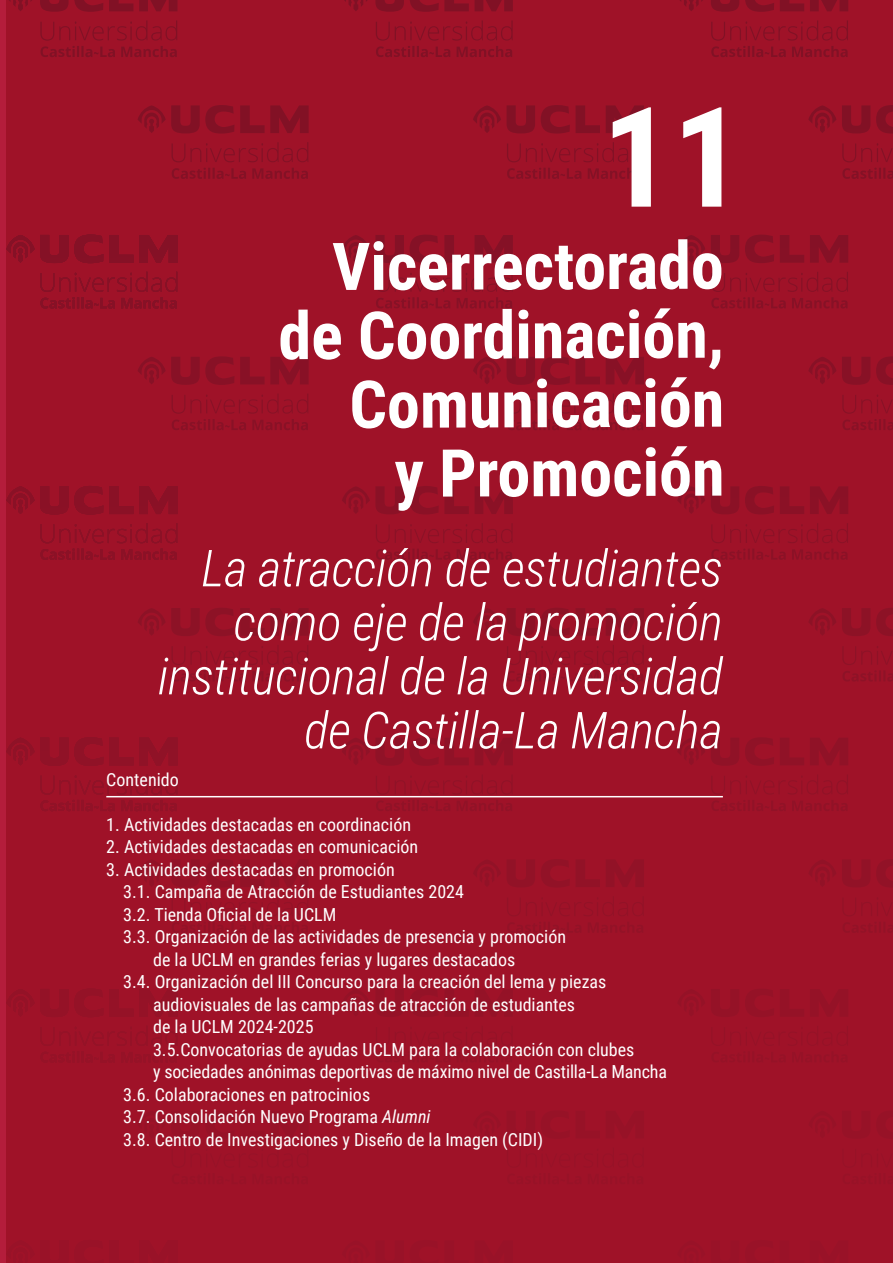
<style>
.page{position:relative;width:893px;height:1263px;background:#9f1228}
.page>*{position:absolute;margin:0;border:0;box-sizing:border-box;transform-origin:0 0}
.txt_corrido{font:700 139.5px "Roboto Condensed";color:#fff}
.txt_corrido-2{font:700 66px "Roboto Condensed";letter-spacing:-.005em;color:#fff}
.txt_corrido-3{font:italic 300 51px/54px "Roboto Condensed";letter-spacing:-.01em;color:#fff;text-align:right}
.txt_corrido-4{font:18px "Roboto Condensed";color:#fff}
.s1{font-style:italic}
</style>
<div class="page">
<svg style="left:9px;top:0;width:169px;height:12px"></svg>
<svg style="left:40px;top:20px;width:137px;height:37px"></svg>
<svg style="left:344px;top:0;width:169px;height:12px"></svg>
<svg style="left:376px;top:20px;width:137px;height:37px"></svg>
<svg style="left:711px;top:0;width:137px;height:12px"></svg>
<svg style="left:680px;top:0;width:23px;height:11px"></svg>
<svg style="left:711px;top:20px;width:137px;height:37px"></svg>
<svg style="left:507px;top:105px;width:137px;height:29px"></svg>
<svg style="left:473px;top:105px;width:28px;height:28px"></svg>
<svg style="left:507px;top:142px;width:137px;height:20px"></svg>
<svg style="left:507px;top:168px;width:136px;height:11px"></svg>
<svg style="left:842px;top:105px;width:51px;height:29px"></svg>
<svg style="left:808px;top:105px;width:28px;height:28px"></svg>
<svg style="left:842px;top:143px;width:51px;height:19px"></svg>
<svg style="left:842px;top:168px;width:51px;height:11px"></svg>
<svg style="left:138px;top:105px;width:171px;height:29px"></svg>
<svg style="left:172px;top:142px;width:136px;height:20px"></svg>
<svg style="left:172px;top:168px;width:136px;height:11px"></svg>
<svg style="left:342px;top:235px;width:171px;height:28px"></svg>
<svg style="left:376px;top:272px;width:137px;height:36px"></svg>
<svg style="left:711px;top:235px;width:137px;height:28px"></svg>
<svg style="left:677px;top:235px;width:28px;height:28px"></svg>
<svg style="left:711px;top:272px;width:137px;height:36px"></svg>
<svg style="left:507px;top:356px;width:137px;height:29px"></svg>
<svg style="left:473px;top:357px;width:28px;height:27px"></svg>
<svg style="left:507px;top:393px;width:137px;height:37px"></svg>
<svg style="left:842px;top:356px;width:51px;height:29px"></svg>
<svg style="left:808px;top:357px;width:28px;height:27px"></svg>
<svg style="left:842px;top:395px;width:51px;height:35px"></svg>
<svg style="left:138px;top:356px;width:171px;height:29px"></svg>
<svg style="left:172px;top:394px;width:136px;height:36px"></svg>
<svg style="left:6px;top:235px;width:172px;height:28px"></svg>
<svg style="left:40px;top:272px;width:137px;height:36px"></svg>
<svg style="left:342px;top:486px;width:171px;height:28px"></svg>
<svg style="left:376px;top:523px;width:137px;height:37px"></svg>
<svg style="left:711px;top:486px;width:137px;height:28px"></svg>
<svg style="left:677px;top:486px;width:28px;height:28px"></svg>
<svg style="left:711px;top:523px;width:137px;height:37px"></svg>
<svg style="left:507px;top:608px;width:137px;height:28px"></svg>
<svg style="left:473px;top:608px;width:28px;height:27px"></svg>
<svg style="left:507px;top:645px;width:137px;height:37px"></svg>
<svg style="left:842px;top:608px;width:51px;height:28px"></svg>
<svg style="left:809px;top:608px;width:27px;height:27px"></svg>
<svg style="left:842px;top:646px;width:51px;height:36px"></svg>
<svg style="left:138px;top:608px;width:171px;height:28px"></svg>
<svg style="left:172px;top:645px;width:136px;height:37px"></svg>
<svg style="left:6px;top:486px;width:172px;height:28px"></svg>
<svg style="left:40px;top:523px;width:137px;height:37px"></svg>
<svg style="left:342px;top:737px;width:171px;height:29px"></svg>
<svg style="left:376px;top:775px;width:137px;height:36px"></svg>
<svg style="left:711px;top:737px;width:137px;height:29px"></svg>
<svg style="left:677px;top:738px;width:28px;height:27px"></svg>
<svg style="left:711px;top:775px;width:137px;height:36px"></svg>
<svg style="left:507px;top:859px;width:137px;height:28px"></svg>
<svg style="left:473px;top:860px;width:28px;height:26px"></svg>
<svg style="left:507px;top:897px;width:136px;height:19px"></svg>
<svg style="left:507px;top:922px;width:136px;height:11px"></svg>
<svg style="left:842px;top:859px;width:51px;height:28px"></svg>
<svg style="left:809px;top:860px;width:27px;height:27px"></svg>
<svg style="left:843px;top:898px;width:49px;height:18px"></svg>
<svg style="left:843px;top:922px;width:50px;height:11px"></svg>
<svg style="left:138px;top:859px;width:170px;height:28px"></svg>
<svg style="left:172px;top:898px;width:136px;height:18px"></svg>
<svg style="left:172px;top:922px;width:136px;height:11px"></svg>
<svg style="left:6px;top:737px;width:172px;height:29px"></svg>
<svg style="left:40px;top:774px;width:137px;height:37px"></svg>
<svg style="left:347px;top:989px;width:165px;height:7px"></svg>
<svg style="left:711px;top:989px;width:56px;height:2px"></svg>
<svg style="left:8px;top:989px;width:170px;height:11px"></svg>
<hr style="left:106px;top:796px;width:617px;height:1px;background:#fff">
<p class="txt_corrido" style="left:602px;top:59px;width:143px">11</p>
<p class="txt_corrido-2" style="left:332px;top:220px;width:393px">Vicerrectorado</p>
<p class="txt_corrido-2" style="left:278px;top:289px;width:447px">de Coordinación,</p>
<p class="txt_corrido-2" style="left:349px;top:358px;width:377px">Comunicación</p>
<p class="txt_corrido-2" style="left:395px;top:426px;width:332px">y Promoción</p>
<p class="txt_corrido-3" style="left:201px;top:539px;width:523px">La atracción de estudiantes como eje de la promoción</p>
<p class="txt_corrido-3" style="left:158px;top:647px;width:567px">institucional de la Universidad de Castilla-La Mancha</p>
<p class="txt_corrido-4" style="left:106px;top:767px;width:74px">Contenido</p>
<p class="txt_corrido-4" style="left:106px;top:812px;width:306px">1. Actividades destacadas en coordinación</p>
<p class="txt_corrido-4" style="left:106px;top:834px;width:314px">2. Actividades destacadas en comunicación</p>
<p class="txt_corrido-4" style="left:106px;top:857px;width:290px">3. Actividades destacadas en promoción</p>
<p class="txt_corrido-4" style="left:123px;top:879px;width:342px">3.1. Campaña de Atracción de Estudiantes 2024</p>
<p class="txt_corrido-4" style="left:123px;top:902px;width:215px">3.2. Tienda Oficial de la UCLM</p>
<p class="txt_corrido-4" style="left:123px;top:924px;width:444px">3.3. Organización de las actividades de presencia y promoción</p>
<p class="txt_corrido-4" style="left:153px;top:947px;width:364px">de la UCLM en grandes ferias y lugares destacados</p>
<p class="txt_corrido-4" style="left:123px;top:969px;width:485px">3.4. Organización del III Concurso para la creación del lema y piezas</p>
<p class="txt_corrido-4" style="left:153px;top:992px;width:423px">audiovisuales de las campañas de atracción de estudiantes</p>
<p class="txt_corrido-4" style="left:153px;top:1014px;width:162px">de la UCLM 2024-2025</p>
<p class="txt_corrido-4" style="left:153px;top:1037px;width:483px">3.5.Convocatorias de ayudas UCLM para la colaboración con clubes</p>
<p class="txt_corrido-4" style="left:153px;top:1059px;width:515px">y sociedades anónimas deportivas de máximo nivel de Castilla-La Mancha</p>
<p class="txt_corrido-4" style="left:123px;top:1082px;width:248px">3.6. Colaboraciones en patrocinios</p>
<p class="txt_corrido-4" style="left:123px;top:1104px;width:309px">3.7. Consolidación Nuevo Programa <span class="s1">Alumni</span></p>
<p class="txt_corrido-4" style="left:123px;top:1127px;width:421px">3.8. Centro de Investigaciones y Diseño de la Imagen (CIDI)</p>
</div>
